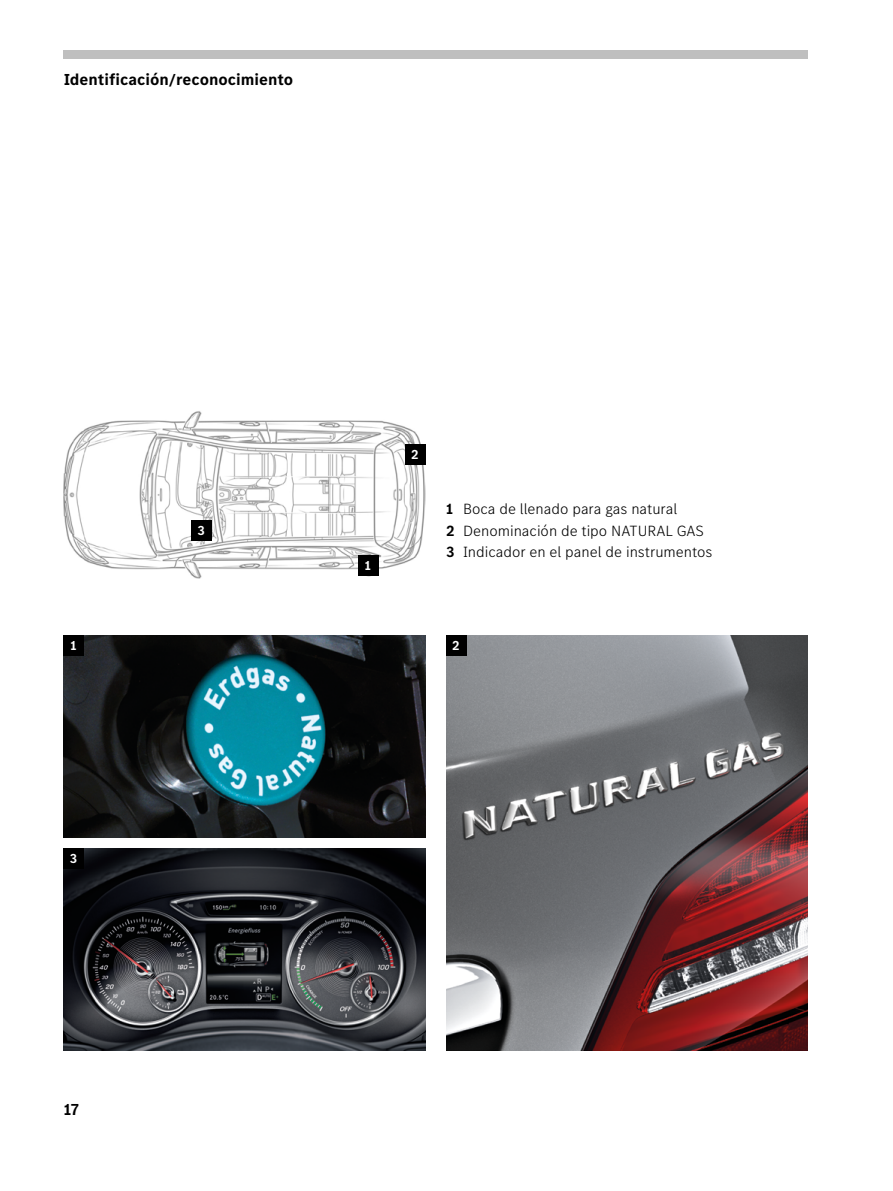
<style>
.page{position:relative;width:893px;height:1191px;background:#fff}
.page>*{position:absolute;margin:0;border:0;box-sizing:border-box;transform-origin:0 0}
.t1{font:700 16.5px "MB Corpo S Text";color:#000}
.t2{font:300 15.3px/21.5px "MB Corpo S Text";color:#000}
.t3{font:700 13.5px "MB Corpo S Text";color:#fff}
.s1{font-weight:700}
</style>
<div class="page">
<div style="left:64px;top:50px;width:744px;height:8px;background:#bfbfbf"></div>
<img style="left:64px;top:411px;width:362px;height:167px">
<img style="left:64px;top:635px;width:362px;height:202px">
<img style="left:446px;top:635px;width:362px;height:415px">
<img style="left:64px;top:848px;width:362px;height:202px">
<div style="left:64px;top:635px;width:20px;height:20px;background:#000"></div>
<div style="left:358px;top:555px;width:20px;height:20px;background:#000"></div>
<div style="left:446px;top:635px;width:20px;height:20px;background:#000"></div>
<div style="left:405px;top:444px;width:21px;height:21px;background:#000"></div>
<div style="left:192px;top:520px;width:20px;height:20px;background:#000"></div>
<div style="left:64px;top:848px;width:20px;height:21px;background:#000"></div>
<p class="t1" style="left:64px;top:69px;width:231px">Identificación/reconocimiento</p>
<p class="t3" style="left:71px;top:636px;width:8px">1</p>
<p class="t3" style="left:70px;top:849px;width:9px">3</p>
<p class="t1" style="left:64px;top:1098px;width:17px">17</p>
<p class="t3" style="left:198px;top:521px;width:9px">3</p>
<p class="t3" style="left:365px;top:556px;width:8px">1</p>
<p class="t3" style="left:411px;top:445px;width:9px">2</p>
<p class="t2" style="left:446px;top:497px;width:268px"><span class="s1">1</span> Boca de llenado para gas natural<br><span class="s1">2</span> Denominación de tipo NATURAL GAS<br><span class="s1">3</span> Indicador en el panel de instrumentos</p>
<p class="t3" style="left:452px;top:636px;width:9px">2</p>
</div>
